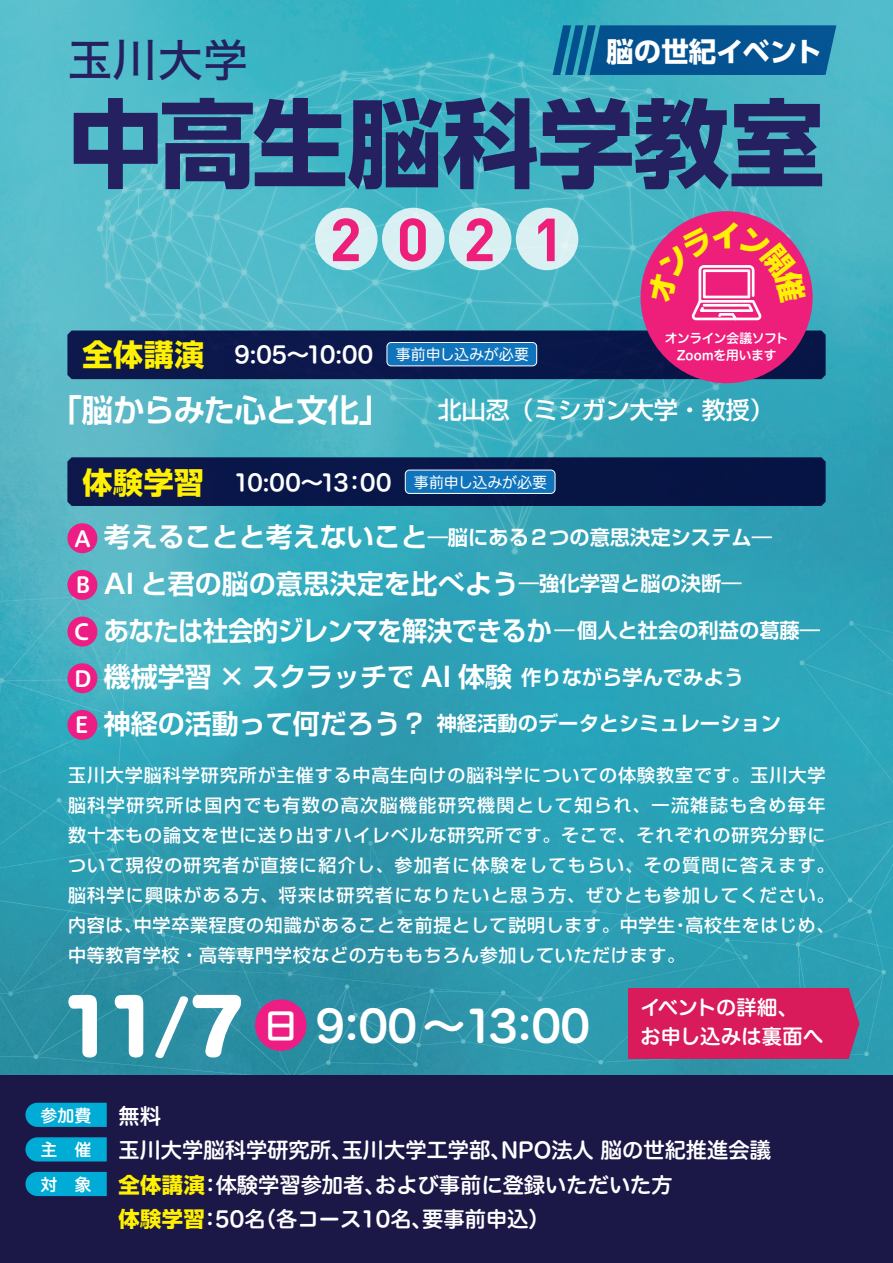
<style>
.page{position:relative;width:893px;height:1263px;background:#fff}
.page>*{position:absolute;margin:0;border:0;box-sizing:border-box;transform-origin:0 0}
.t1{font:700 96px "UD Shin Go Pro";letter-spacing:-.01em;color:#252161}
.t2{font:700 59.7px "DIN";color:#ee1e7b}
.t3{font:45.15px "Hira Kaku Std W5";color:#252161}
.t4{font:42.6px "Hira Maru Std W6";color:#fff}
.t5{font:700 27.45px "UD Shin Go Pro";color:#fff}
.t6{font:700 27px/46.7px "Shin Go Pro De";color:#fff}
.t7{font:500 24px "Shin Go Pro";color:#fff}
.t8{font:22.5px "Hira Maru Std W6";color:#fff}
.t9{font:21.3px/34.5px "Hira Maru Std W6";color:#fff}
.t10{font:700 20.25px "Shin Go Pro De";color:#fff}
.t11{font:20.25px "Hira Maru Std W6";letter-spacing:-.015em;color:#fff}
.t12{font:500 18px/30px "Shin Go Pro";letter-spacing:.055em;color:#fff}
.t13{font:17.1px "Hiragino UD Sans R Std W6";color:#fff}
.t14{font:12.75px/16.5px "Hira Maru Std W6";letter-spacing:-.02em;color:#fff;text-align:center}
.s1{font-family:"Shin Go Pro";font-weight:700;font-size:30px;color:#fff101}
.s2{font-family:"Hira Maru Std W4";font-size:15px}
.s3{font-family:"Shin Go Pro De";font-weight:700;font-size:31.5px}
.s4{font-family:"Hiragino UD Sans R Std W6";font-weight:400;font-size:22.2px}
.s5{font-size:27px}
.s6{font-size:20.25px}
.s7{font-family:"Hira Maru Std W8";font-size:73.95px}
.s8{font-size:62.85px}
.s9{font-family:"Hira Maru Std N W6";font-size:34.35px}
.s10{font-family:"Shin Go Pro";font-weight:700;color:#fff101}
</style>
<div class="page">
<img style="left:0;top:0;width:893px;height:1076px">
<div style="left:0;top:1076px;width:893px;height:187px;background:#1b1747"></div>
<div style="left:315px;top:208px;width:63px;height:62px;background:#daf1f4;border-radius:50%"></div>
<div style="left:449px;top:208px;width:62px;height:62px;background:#d9f0f3;border-radius:50%"></div>
<div style="left:382px;top:208px;width:62px;height:62px;background:#d8f0f3;border-radius:50%"></div>
<div style="left:516px;top:208px;width:62px;height:62px;background:#daf0f3;border-radius:50%"></div>
<div style="left:67px;top:330px;width:759px;height:49px;background:#0c174b"></div>
<div style="left:67px;top:457px;width:759px;height:49px;background:#081648"></div>
<div style="left:387px;top:342px;width:150px;height:24px;background:#1074bc;border-radius:4px"></div>
<div style="left:387px;top:342px;width:150px;height:24px;border:1px solid #fff;border-radius:4px"></div>
<div style="left:405px;top:470px;width:150px;height:23px;background:#1074bc;border-radius:4px"></div>
<div style="left:405px;top:470px;width:150px;height:24px;border:1px solid #fff;border-radius:4px"></div>
<svg style="left:849px;top:988px;width:10px;height:71px"></svg>
<div style="left:628px;top:989px;width:221px;height:70px;background:#d91a5b"></div>
<div style="left:255px;top:999px;width:52px;height:52px;background:#ed1d84;border-radius:50%"></div>
<svg style="left:25px;top:1103px;width:82px;height:24px;background:#01a5cf"></svg>
<div style="left:25px;top:1172px;width:82px;height:24px;background:#00acd5"></div>
<div style="left:67px;top:523px;width:30px;height:30px;background:#ed1d84;border-radius:50%"></div>
<div style="left:67px;top:570px;width:30px;height:30px;background:#ed1d84;border-radius:50%"></div>
<div style="left:67px;top:617px;width:30px;height:29px;background:#ed1d84;border-radius:50%"></div>
<div style="left:67px;top:663px;width:30px;height:30px;background:#ed1d84;border-radius:50%"></div>
<div style="left:67px;top:710px;width:30px;height:30px;background:#ed1d84;border-radius:50%"></div>
<svg style="left:553px;top:25px;width:283px;height:50px;background:#085a95"></svg>
<svg style="left:25px;top:1137px;width:82px;height:24px;background:#01a4cd"></svg>
<div style="left:641px;top:211px;width:172px;height:172px;background:#ee1e7b;border-radius:50%"></div>
<svg style="left:647px;top:222px;width:160px;height:98px"></svg>
<h3 class="t3" style="left:67px;top:25px;width:182px">玉川大学</h3>
<h3 class="t5" style="left:607px;top:29px;width:217px">脳の世紀イベント</h3>
<h1 class="t1" style="left:68px;top:65px;width:759px">中高生脳科学教室</h1>
<h2 class="t2" style="left:329px;top:201px;width:237px">2021</h2>
<p class="t8" style="left:82px;top:338px;width:448px"><span class="s1">全体講演</span> 9:05～10:00　<span class="s2">事前申し込みが必要</span></p>
<p class="t14" style="left:665px;top:330px;width:125px">オンライン会議ソフト<br>Zoomを用います</p>
<h3 class="t7" style="left:50px;top:390px;width:725px"><span class="s3">「脳からみた心と文化」　　</span>北山忍（ミシガン大学・教授）</h3>
<p class="t8" style="left:82px;top:466px;width:466px"><span class="s1">体験学習</span> 10:00～13：00 <span class="s2">事前申し込みが必要</span></p>
<p class="t10" style="left:75px;top:520px;width:699px"><span class="s4">A</span> <span class="s5">考えることと考えないこと</span>―脳にある２つの意思決定システム―</p>
<h3 class="t6" style="left:74px;top:557px;width:748px"><span class="s4">B</span> AI と君の脳の意思決定を比べよう<span class="s6">―強化学習と脳の決断―<br></span><span class="s4">C</span> あなたは社会的ジレンマを解決できるか<span class="s6">―個人と社会の利益の葛藤―<br></span><span class="s4">D</span> 機械学習 × スクラッチで AI 体験 <span class="s6">作りながら学んでみよう</span></h3>
<p class="t10" style="left:75px;top:707px;width:708px"><span class="s4">E</span> <span class="s5">神経の活動って何だろう？</span> 神経活動のデータとシミュレーション</p>
<p class="t12" style="left:68px;top:758px;width:768px">玉川大学脳科学研究所が主催する中高生向けの脳科学についての体験教室です。玉川大学脳科学研究所は国内でも有数の高次脳機能研究機関として知られ、一流雑誌も含め毎年数十本もの論文を世に送り出すハイレベルな研究所です。そこで、それぞれの研究分野について現役の研究者が直接に紹介し、参加者に体験をしてもらい、その質問に答えます。脳科学に興味がある方、将来は研究者になりたいと思う方、ぜひとも参加してください。内容は、中学卒業程度の知識があることを前提として説明します。中学生・高校生をはじめ、中等教育学校・高等専門学校などの方ももちろん参加していただけます。</p>
<h3 class="t4" style="left:61px;top:994px;width:764px"><span class="s7">11</span><span class="s8">/</span><span class="s7">7</span> <span class="s9">日</span> 9:00～13:00 <span class="s6">お申し込みは裏面へ</span></h3>
<p class="t11" style="left:641px;top:992px;width:159px">イベントの詳細、</p>
<p class="t13" style="left:40px;top:1102px;width:53px">参加費</p>
<p class="t13" style="left:40px;top:1137px;width:53px">主　催</p>
<p class="t13" style="left:40px;top:1171px;width:53px">対　象</p>
<p class="t9" style="left:118px;top:1099px;width:654px">無料<br>玉川大学脳科学研究所、玉川大学工学部、NPO法人 脳の世紀推進会議<span class="s10">全体講演</span>：体験学習参加者、および事前に登録いただいた方<br><span class="s10">体験学習</span>：50名（各コース10名、要事前申込）</p>
</div>
